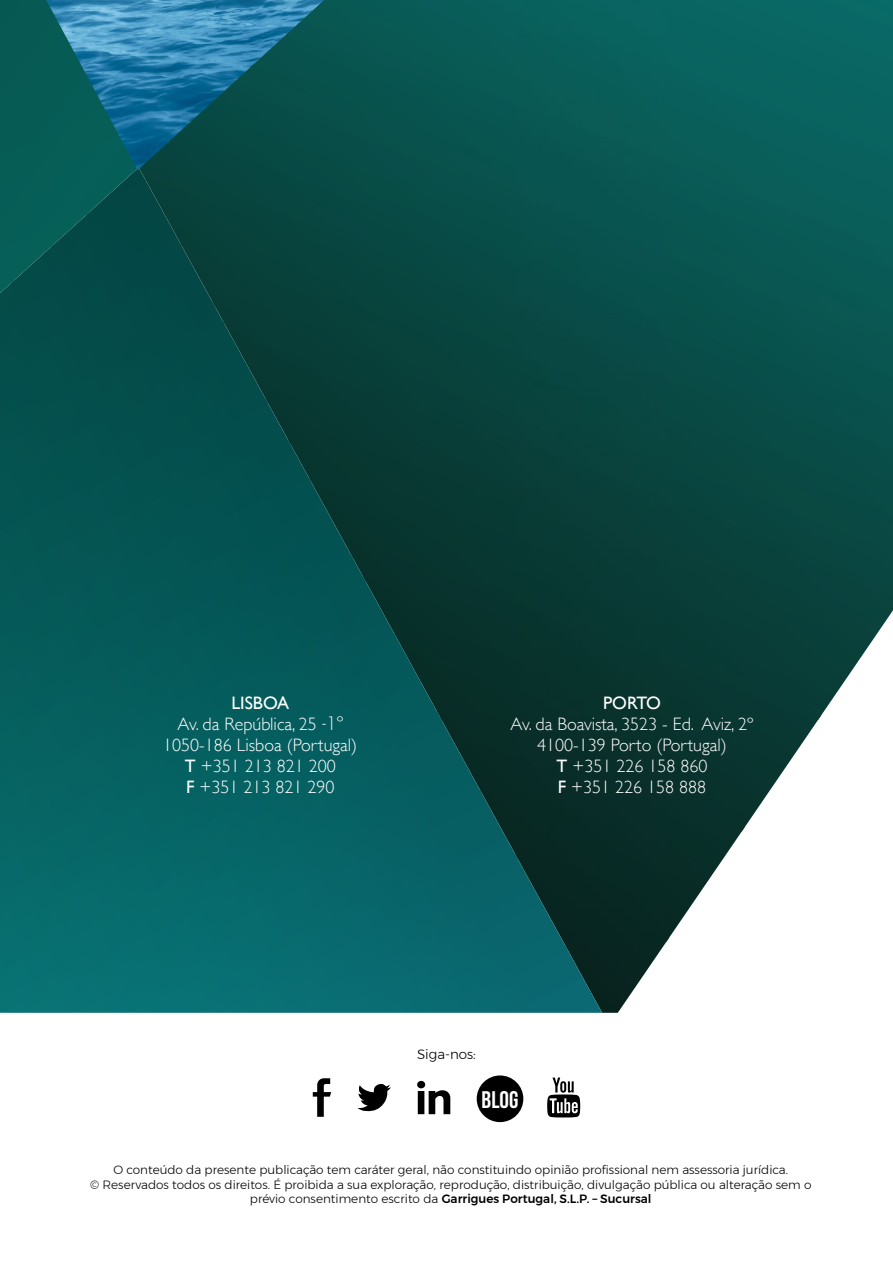
<style>
.page{position:relative;width:893px;height:1263px;background:#fff}
.page>*{position:absolute;margin:0;border:0;box-sizing:border-box;transform-origin:0 0}
.t1{font:700 24px "Bebas Neue";color:#fff}
.t2{font:300 18px/21px "Gill Sans";color:#fff;text-align:center}
.t3{font:18px "Gill Sans";letter-spacing:-.03em;color:#fff}
.t4{font:300 13.5px "Montserrat";color:#000}
.t5{font:300 12px/14.4px "Montserrat";color:#000;text-align:center}
.s1{font-weight:400}
.s2{font-family:"Futura"}
.s3{font-weight:500}
</style>
<div class="page">
<div style="left:0;top:0;width:11px;height:244px;background:#065b55"></div>
<div style="left:11px;top:0;width:40px;height:244px;background:#065c55"></div>
<img style="left:518px;top:0;width:149px;height:1013px">
<img style="left:666px;top:0;width:76px;height:942px">
<div style="left:443px;top:0;width:75px;height:167px;background:#095954"></div>
<img style="left:741px;top:0;width:77px;height:832px">
<div style="left:366px;top:0;width:77px;height:167px;background:#085550"></div>
<img style="left:818px;top:0;width:75px;height:720px">
<div style="left:324px;top:0;width:42px;height:167px;background:#08524d"></div>
<img style="left:182px;top:167px;width:420px;height:779px">
<div style="left:0;top:946px;width:602px;height:67px;background:#096e72"></div>
<div style="left:0;top:868px;width:567px;height:81px;background:#08696c"></div>
<div style="left:0;top:790px;width:524px;height:81px;background:#076465"></div>
<div style="left:0;top:712px;width:482px;height:81px;background:#065f60"></div>
<div style="left:0;top:634px;width:439px;height:81px;background:#055a5a"></div>
<div style="left:0;top:556px;width:396px;height:81px;background:#045656"></div>
<div style="left:0;top:478px;width:353px;height:81px;background:#045352"></div>
<img style="left:0;top:400px;width:311px;height:81px">
<img style="left:0;top:321px;width:268px;height:82px">
<img style="left:0;top:244px;width:225px;height:80px">
<img style="left:51px;top:170px;width:131px;height:77px">
<svg style="left:313px;top:1078px;width:18px;height:39px"></svg>
<svg style="left:358px;top:1084px;width:33px;height:27px"></svg>
<div style="left:417px;top:1081px;width:8px;height:7px;background:#000;border-radius:50%"></div>
<svg style="left:418px;top:1090px;width:32px;height:24px"></svg>
<svg style="left:547px;top:1077px;width:33px;height:40px"></svg>
<div style="left:477px;top:1075px;width:46px;height:47px;background:#000;border-radius:50%"></div>
<img style="left:46px;top:0;width:278px;height:170px">
<h2 class="t2" style="left:163px;top:692px;width:195px"><span class="s1">LISBOA<br></span>Av. da República, 25 <span class="s2">-1º<br></span>1050-186 Lisboa (Portugal)<br><span class="s1">T</span> +351 213 821 200<br><span class="s1">F</span> +351 213 821 290</h2>
<h2 class="t3" style="left:603px;top:693px;width:59px">PORTO</h2>
<h2 class="t2" style="left:511px;top:713px;width:244px">Av. da Boavista, 3523 - Ed. Aviz, 2º<br>4100-139 Porto (Portugal)<br><span class="s1">T</span> +351 226 158 860<br><span class="s1">F</span> +351 226 158 888</h2>
<p class="t4" style="left:417px;top:1044px;width:60px">Siga-nos:</p>
<h1 class="t1" style="left:482px;top:1086px;width:38px">BLOG</h1>
<p class="t5" style="left:90px;top:1162px;width:723px">O conteúdo da presente publicação tem caráter geral, não constituindo opinião profissional nem assessoria jurídica.<br>© Reservados todos os direitos. É proibida a sua exploração, reprodução, distribuição, divulgação pública ou alteração sem o prévio consentimento escrito da <span class="s3">Garrigues Portugal, S.L.P. – Sucursal</span></p>
</div>
